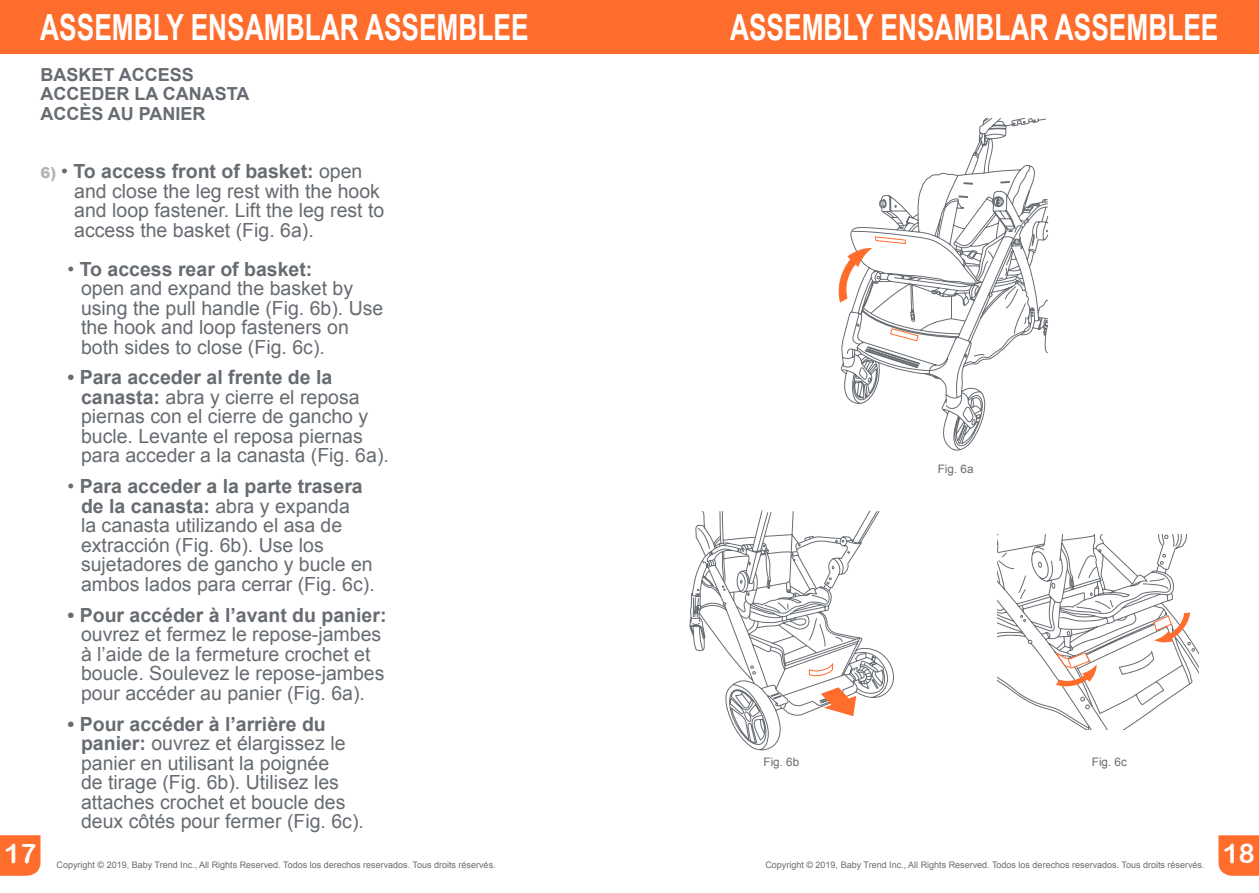
<style>
.page{position:relative;width:1259px;height:893px;background:#fff}
.page>*{position:absolute;margin:0;border:0;box-sizing:border-box;transform-origin:0 0}
.t1{font:700 36px "Arial";color:#fff;scale:.73 1}
.t2{font:27px "Arial Rounded MT Bold";color:#fff}
.t3{font:19.5px/19.5px "Arial";color:#676c72}
.t4{font:700 19.5px "Arial";color:#676c72}
.t5{font:700 18px/19.5px "Arial";color:#676c72}
.t6{font:11.7px "Arial";color:#676c72}
.t7{font:9px "Arial";color:#676c72}
.s1{font-weight:900;font-size:15px;color:#b3b5b8}
.s2{font-weight:700}
</style>
<div class="page">
<div style="left:0;top:835px;width:40px;height:41px;background:#ff6d2d"></div>
<svg style="left:1218px;top:835px;width:41px;height:41px;background:#ff7336"></svg>
<div style="left:0;top:0;width:629px;height:54px;background:#ff6d2d"></div>
<div style="left:629px;top:0;width:630px;height:54px;background:#ff6d2d"></div>
<svg style="left:689px;top:510px;width:205px;height:241px"></svg>
<svg style="left:695px;top:510px;width:167px;height:137px"></svg>
<svg style="left:808px;top:664px;width:48px;height:53px"></svg>
<svg style="left:997px;top:535px;width:201px;height:195px"></svg>
<svg style="left:841px;top:118px;width:207px;height:332px"></svg>
<svg style="left:889px;top:328px;width:30px;height:14px"></svg>
<svg style="left:838px;top:236px;width:68px;height:67px"></svg>
<h1 class="t1" style="left:40px;top:4px;width:670px">ASSEMBLY ENSAMBLAR ASSEMBLEE</h1>
<h1 class="t1" style="left:730px;top:4px;width:670px">ASSEMBLY ENSAMBLAR ASSEMBLEE</h1>
<p class="t5" style="left:40px;top:65px;width:210px">BASKET ACCESS<br>ACCEDER LA CANASTA<br>ACCÈS AU PANIER</p>
<p class="t3" style="left:74px;top:162px;width:312px;text-indent:-34px"><span class="s1">6)</span> • <span class="s2">To access front of basket:</span> open and close the leg rest with the hook and loop fastener. Lift the leg rest to access the basket (Fig. 6a).</p>
<p class="t3" style="left:81px;top:259px;width:304px;text-indent:-13px">• <span class="s2">To access rear of basket:<br></span>open and expand the basket by using the pull handle (Fig. 6b). Use the hook and loop fasteners on both sides to close (Fig. 6c).</p>
<p class="t3" style="left:81px;top:368px;width:309px;text-indent:-13px"><span class="s2">• Para acceder al frente de la canasta:</span> abra y cierre el reposa piernas con el cierre de gancho y bucle. Levante el reposa piernas para acceder a la canasta (Fig. 6a).</p>
<p class="t3" style="left:81px;top:477px;width:295px;text-indent:-13px">• <span class="s2">Para acceder a la parte trasera de la canasta:</span> abra y expanda<br>la canasta utilizando el asa de extracción (Fig. 6b). Use los sujetadores de gancho y bucle en ambos lados para cerrar (Fig. 6c).</p>
<p class="t4" style="left:67px;top:602px;width:320px">• Pour accéder à l’avant du panier:</p>
<p class="t3" style="left:81px;top:625px;width:305px">ouvrez et fermez le repose-jambes à l’aide de la fermeture crochet et boucle. Soulevez le repose-jambes pour accéder au panier (Fig. 6a).</p>
<p class="t3" style="left:81px;top:714px;width:284px;text-indent:-13px"><span class="s2">• Pour accéder à l’arrière du panier:</span> ouvrez et élargissez le panier en utilisant la poignée<br>de tirage (Fig. 6b). Utilisez les attaches crochet et boucle des deux côtés pour fermer (Fig. 6c).</p>
<p class="t6" style="left:938px;top:461px;width:37px">Fig. 6a</p>
<p class="t6" style="left:763px;top:754px;width:37px">Fig. 6b</p>
<p class="t6" style="left:1091px;top:754px;width:37px">Fig. 6c</p>
<h2 class="t2" style="left:4px;top:838px;width:34px">17</h2>
<h2 class="t2" style="left:1222px;top:838px;width:34px">18</h2>
<p class="t7" style="left:56px;top:859px;width:441px">Copyright © 2019, Baby Trend Inc., All Rights Reserved. Todos los derechos reservados. Tous droits réservés.</p>
<p class="t7" style="left:765px;top:859px;width:441px">Copyright © 2019, Baby Trend Inc., All Rights Reserved. Todos los derechos reservados. Tous droits réservés.</p>
</div>
